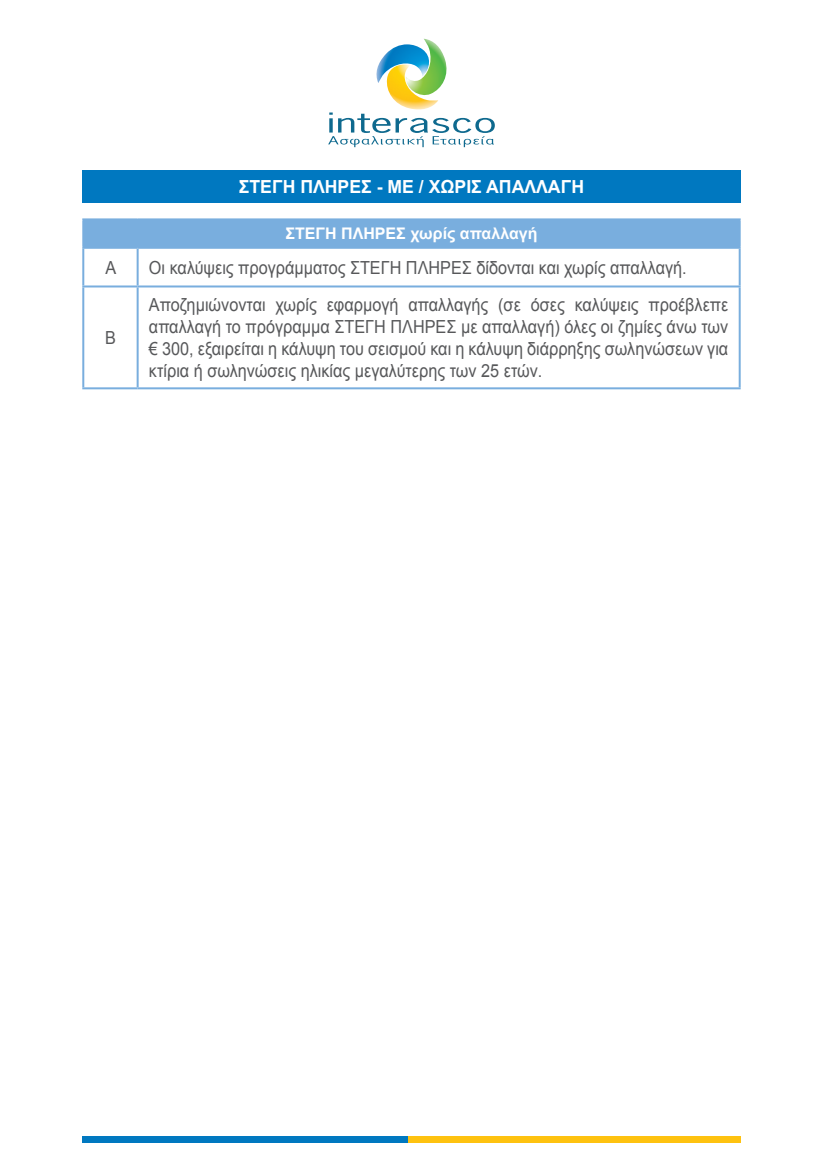
<style>
.page{position:relative;width:823px;height:1163px;background:#fff}
.page>*{position:absolute;margin:0;border:0;box-sizing:border-box;transform-origin:0 0}
.ARIAL_9_-_90_SIMPLE{font:18px/22px "Arial";color:#57585a;text-align:justify;scale:.9 1}
.t1{font:700 18px "Arial";color:#fff}
.KALYPSIS_HEADER{font:700 16px "Arial";color:#fff}
</style>
<div class="page">
<svg style="left:328px;top:112px;width:166px;height:35px"></svg>
<img style="left:376px;top:44px;width:29px;height:39px">
<img style="left:385px;top:65px;width:53px;height:45px">
<img style="left:405px;top:39px;width:42px;height:58px">
<div style="left:82px;top:170px;width:658px;height:32px;background:#0078c0"></div>
<div style="left:82px;top:1135px;width:658px;height:7px;background:#0078c0"></div>
<div style="left:407px;top:1135px;width:333px;height:7px;background:#fec210"></div>
<div style="left:83px;top:219px;width:656px;height:29px;background:#79aede"></div>
<svg style="left:84px;top:287px;width:654px;height:100px"></svg>
<hr style="left:82px;top:218px;width:55px;height:2px;background:#79aede">
<hr style="left:82px;top:220px;width:2px;height:27px;background:#79aede">
<hr style="left:137px;top:218px;width:603px;height:2px;background:#79aede">
<hr style="left:738px;top:220px;width:2px;height:27px;background:#79aede">
<hr style="left:82px;top:247px;width:55px;height:2px;background:#79aede">
<hr style="left:137px;top:247px;width:603px;height:2px;background:#79aede">
<hr style="left:82px;top:249px;width:2px;height:36px;background:#79aede">
<hr style="left:136px;top:249px;width:2px;height:36px;background:#79aede">
<hr style="left:738px;top:249px;width:2px;height:36px;background:#79aede">
<hr style="left:82px;top:285px;width:55px;height:2px;background:#79aede">
<hr style="left:82px;top:287px;width:2px;height:100px;background:#79aede">
<hr style="left:137px;top:285px;width:603px;height:2px;background:#79aede">
<hr style="left:136px;top:287px;width:2px;height:100px;background:#79aede">
<hr style="left:738px;top:287px;width:2px;height:100px;background:#79aede">
<hr style="left:82px;top:387px;width:55px;height:2px;background:#79aede">
<hr style="left:137px;top:387px;width:603px;height:2px;background:#79aede">
<p class="t1" style="left:239px;top:174px;width:346px">ΣΤΕΓΗ ΠΛΗΡΕΣ - ΜΕ / ΧΩΡΙΣ ΑΠΑΛΛΑΓΗ</p>
<p class="KALYPSIS_HEADER" style="left:285px;top:223px;width:253px">ΣΤΕΓΗ ΠΛΗΡΕΣ χωρίς απαλλαγή</p>
<p class="ARIAL_9_-_90_SIMPLE" style="left:105px;top:256px;width:14px">Α</p>
<p class="ARIAL_9_-_90_SIMPLE" style="left:149px;top:256px;width:598px">Οι καλύψεις προγράμματος ΣΤΕΓΗ ΠΛΗΡΕΣ δίδονται και χωρίς απαλλαγή.</p>
<p class="ARIAL_9_-_90_SIMPLE" style="left:105px;top:327px;width:14px">Β</p>
<p class="ARIAL_9_-_90_SIMPLE" style="left:149px;top:294px;width:645px">Αποζημιώνονται χωρίς εφαρμογή απαλλαγής (σε όσες καλύψεις προέβλεπε απαλλαγή το πρόγραμμα ΣΤΕΓΗ ΠΛΗΡΕΣ με απαλλαγή) όλες οι ζημίες άνω των € 300, εξαιρείται η κάλυψη του σεισμού και η κάλυψη διάρρηξης σωληνώσεων για κτίρια ή σωληνώσεις ηλικίας μεγαλύτερης των 25 ετών.</p>
</div>
